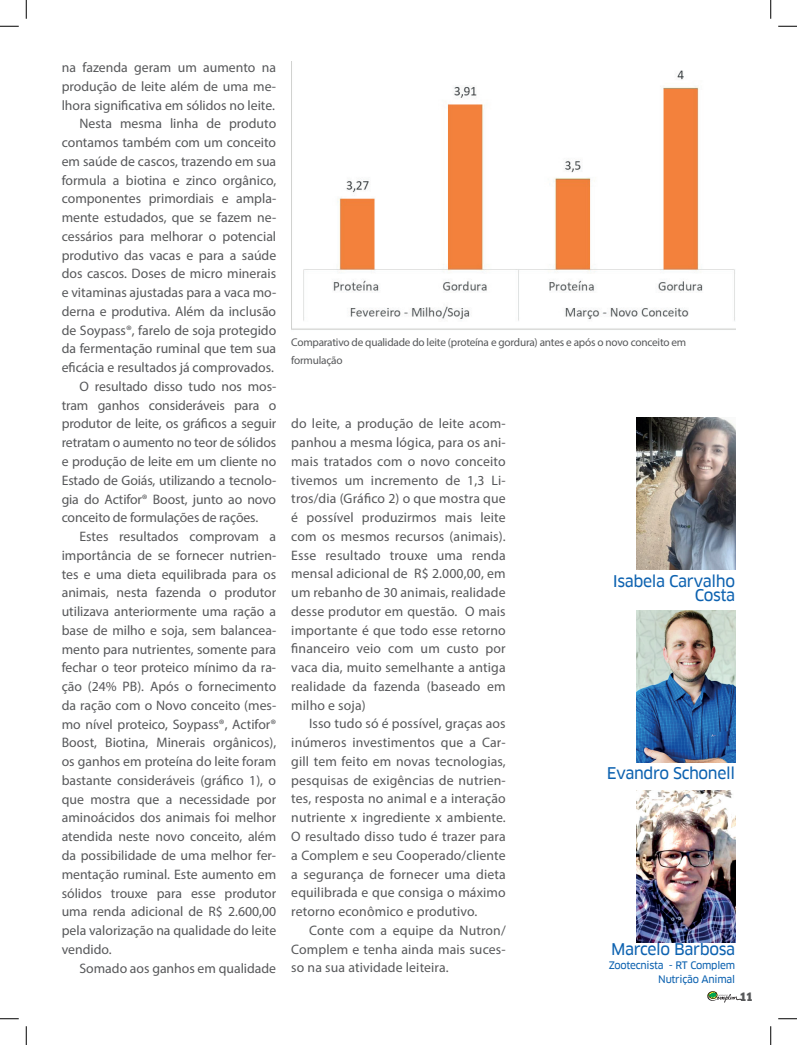
<style>
.page{position:relative;width:797px;height:1045px;background:#fff}
.page>*{position:absolute;margin:0;border:0;box-sizing:border-box;transform-origin:0 0}
.t1{font:15.75px/14.1px "Clan Pro News";letter-spacing:-.025em;color:#0d62b0;text-align:right}
.t2{font:13.75px/18.8px "Myriad Pro";color:#57585a;text-align:justify}
.t3{font:900 11.38px "Clan Pro";color:#57585a}
.t4{font:11.25px/17.5px "Myriad Pro";letter-spacing:-.02em;color:#57585a}
.t5{font:10.12px/14.1px "Clan Pro News";letter-spacing:-.025em;color:#0d62b0;text-align:right}
</style>
<div class="page">
<svg style="left:707px;top:991px;width:35px;height:12px"></svg>
<img style="left:291px;top:62px;width:444px;height:268px">
<img style="left:636px;top:790px;width:99px;height:152px">
<img style="left:636px;top:611px;width:99px;height:152px">
<img style="left:636px;top:418px;width:99px;height:151px">
<svg style="left:0;top:25px;width:19px;height:2px"></svg>
<svg style="left:778px;top:25px;width:19px;height:2px"></svg>
<svg style="left:0;top:1018px;width:19px;height:1px"></svg>
<svg style="left:778px;top:1018px;width:19px;height:1px"></svg>
<svg style="left:25px;top:0;width:2px;height:19px"></svg>
<svg style="left:25px;top:1026px;width:2px;height:19px"></svg>
<svg style="left:770px;top:0;width:1px;height:19px"></svg>
<svg style="left:770px;top:1026px;width:1px;height:19px"></svg>
<p class="t2" style="left:62px;top:58px;width:216px">na fazenda geram um aumento na</p>
<p class="t2" style="left:62px;top:77px;width:216px">produção de leite além de uma me-</p>
<p class="t2" style="left:62px;top:95px;width:215px">lhora significativa em sólidos no leite.</p>
<p class="t2" style="left:79px;top:114px;width:198px">Nesta mesma linha de produto</p>
<p class="t2" style="left:62px;top:133px;width:216px">contamos também com um conceito</p>
<p class="t2" style="left:62px;top:152px;width:216px">em saúde de cascos, trazendo em sua</p>
<p class="t2" style="left:62px;top:170px;width:216px">formula a biotina e zinco orgânico,</p>
<p class="t2" style="left:62px;top:189px;width:216px">componentes primordiais e ampla-</p>
<p class="t2" style="left:62px;top:208px;width:216px">mente estudados, que se fazem ne-</p>
<p class="t2" style="left:62px;top:227px;width:216px">cessários para melhorar o potencial</p>
<p class="t2" style="left:62px;top:245px;width:216px">produtivo das vacas e para a saúde</p>
<p class="t2" style="left:62px;top:264px;width:216px">dos cascos. Doses de micro minerais</p>
<p class="t2" style="left:62px;top:283px;width:216px">e vitaminas ajustadas para a vaca mo-</p>
<p class="t2" style="left:62px;top:302px;width:216px">derna e produtiva. Além da inclusão</p>
<p class="t2" style="left:62px;top:320px;width:216px">de Soypass®, farelo de soja protegido</p>
<p class="t2" style="left:62px;top:339px;width:216px">da fermentação ruminal que tem sua</p>
<p class="t2" style="left:62px;top:358px;width:214px">eficácia e resultados já comprovados.</p>
<p class="t2" style="left:79px;top:377px;width:198px">O resultado disso tudo nos mos-</p>
<p class="t2" style="left:62px;top:395px;width:216px">tram ganhos consideráveis para o</p>
<p class="t2" style="left:62px;top:414px;width:216px">produtor de leite, os gráficos a seguir</p>
<p class="t2" style="left:62px;top:433px;width:216px">retratam o aumento no teor de sólidos</p>
<p class="t2" style="left:62px;top:452px;width:216px">e produção de leite em um cliente no</p>
<p class="t2" style="left:62px;top:470px;width:216px">Estado de Goiás, utilizando a tecnolo-</p>
<p class="t2" style="left:62px;top:489px;width:216px">gia do Actifor® Boost, junto ao novo</p>
<p class="t2" style="left:62px;top:508px;width:198px">conceito de formulações de rações.</p>
<p class="t2" style="left:79px;top:527px;width:198px">Estes resultados comprovam a</p>
<p class="t2" style="left:62px;top:545px;width:216px">importância de se fornecer nutrien-</p>
<p class="t2" style="left:62px;top:564px;width:216px">tes e uma dieta equilibrada para os</p>
<p class="t2" style="left:62px;top:583px;width:216px">animais, nesta fazenda o produtor</p>
<p class="t2" style="left:62px;top:602px;width:216px">utilizava anteriormente uma ração a</p>
<p class="t2" style="left:62px;top:620px;width:216px">base de milho e soja, sem balancea-</p>
<p class="t2" style="left:62px;top:639px;width:216px">mento para nutrientes, somente para</p>
<p class="t2" style="left:62px;top:658px;width:216px">fechar o teor proteico mínimo da ra-</p>
<p class="t2" style="left:62px;top:677px;width:216px">ção (24% PB). Após o fornecimento</p>
<p class="t2" style="left:62px;top:695px;width:216px">da ração com o Novo conceito (mes-</p>
<p class="t2" style="left:62px;top:714px;width:216px">mo nível proteico, Soypass®, Actifor®</p>
<p class="t2" style="left:62px;top:733px;width:216px">Boost, Biotina, Minerais orgânicos),</p>
<p class="t2" style="left:62px;top:752px;width:216px">os ganhos em proteína do leite foram</p>
<p class="t2" style="left:62px;top:770px;width:216px">bastante consideráveis (gráfico 1), o</p>
<p class="t2" style="left:62px;top:789px;width:216px">que mostra que a necessidade por</p>
<p class="t2" style="left:62px;top:808px;width:216px">aminoácidos dos animais foi melhor</p>
<p class="t2" style="left:62px;top:827px;width:216px">atendida neste novo conceito, além</p>
<p class="t2" style="left:62px;top:846px;width:216px">da possibilidade de uma melhor fer-</p>
<p class="t2" style="left:62px;top:864px;width:216px">mentação ruminal. Este aumento em</p>
<p class="t2" style="left:62px;top:883px;width:216px">sólidos trouxe para esse produtor</p>
<p class="t2" style="left:62px;top:902px;width:216px">uma renda adicional de R$ 2.600,00</p>
<p class="t2" style="left:62px;top:921px;width:216px">pela valorização na qualidade do leite</p>
<p class="t2" style="left:62px;top:939px;width:51px">vendido.</p>
<p class="t2" style="left:79px;top:958px;width:198px">Somado aos ganhos em qualidade</p>
<p class="t4" style="left:291px;top:333px;width:396px">Comparativo de qualidade do leite (proteína e gordura) antes e após o novo conceito em formulação</p>
<p class="t2" style="left:291px;top:414px;width:216px">do leite, a produção de leite acom&shy;panhou a mesma lógica, para os ani&shy;mais tratados com o novo conceito tivemos um incremento de 1,3 Li&shy;tros/dia (Gráfico 2) o que mostra que é possível produzirmos mais leite com os mesmos recursos (animais).<br>Esse resultado trouxe uma renda mensal adicional de R$ 2.000,00, em um rebanho de 30 animais, realidade desse produtor em questão. O mais importante é que todo esse retorno financeiro veio com um custo por vaca dia, muito semelhante a antiga realidade da fazenda (baseado em milho e soja)</p>
<p class="t2" style="left:291px;top:714px;width:216px;text-indent:18px">Isso tudo só é possível, graças aos inúmeros investimentos que a Car&shy;gill tem feito em novas tecnologias, pesquisas de exigências de nutrien&shy;tes, resposta no animal e a interação nutriente x ingrediente x ambiente.<br>O resultado disso tudo é trazer para a Complem e seu Cooperado/cliente a segurança de fornecer uma dieta equilibrada e que consiga o máximo retorno econômico e produtivo.</p>
<p class="t2" style="left:291px;top:920px;width:216px;text-indent:18px">Conte com a equipe da Nutron/ Complem e tenha ainda mais suces&shy;so na sua atividade leiteira.</p>
<p class="t1" style="left:613px;top:574px;width:124px">Isabela Carvalho<br>Costa</p>
<p class="t1" style="left:607px;top:765px;width:130px">Evandro Schonell</p>
<p class="t1" style="left:611px;top:942px;width:125px">Marcelo Barbosa</p>
<p class="t5" style="left:608px;top:958px;width:128px">Zootecnista - RT Complem<br>Nutrição Animal</p>
<p class="t3" style="left:739px;top:990px;width:15px">11</p>
</div>
